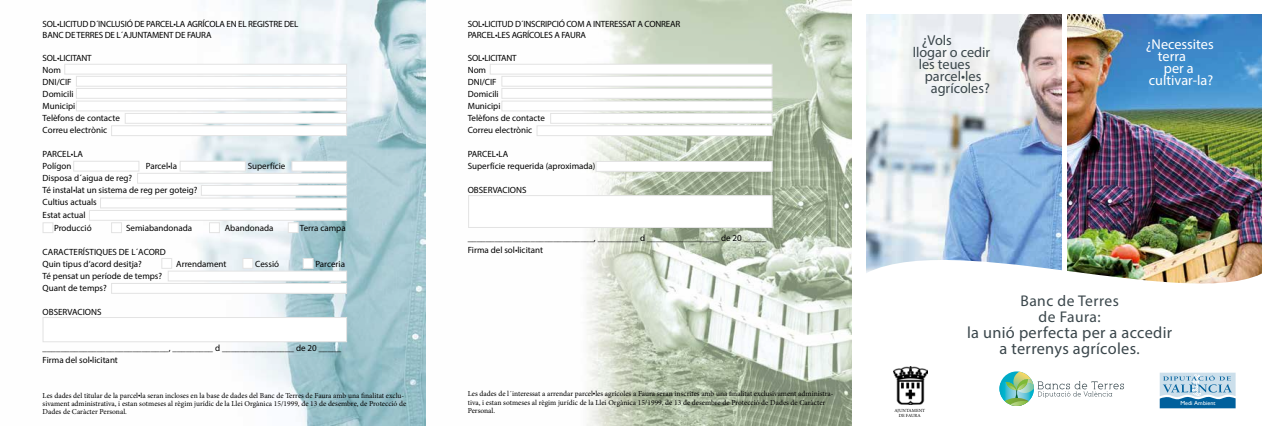
<style>
.page{position:relative;width:1276px;height:426px;background:#fff}
.page>*{position:absolute;margin:0;border:0;box-sizing:border-box;transform-origin:0 0}
.t1{font:16.3px/15.5px "Myriad Pro";letter-spacing:.02em;color:#3a464b;text-align:center}
.t2{font:15.5px/16.3px "Myriad Pro";letter-spacing:.03em;color:#3a464b;text-align:center}
.t3{font:14.3px "Myriad Pro";color:#3a464b}
.t4{font:14.3px "Myriad Pro";color:#fff}
.t5{font:9px/12px "Myriad Pro";color:#000}
.t6{font:9px/10.8px "Myriad Pro";letter-spacing:-.02em;color:#000}
.t7{font:7.5px/8.3px "Minion Pro";color:#000}
.t8{font:5.8px "Gill Sans";color:#fff;scale:1.05 1}
.t9{font:4.7px/5.6px "Minion Pro";color:#000;text-align:center}
.s1{font-family:"Myriad Pro";font-size:9px}
.s2{font-size:15.5px}
</style>
<div class="page">
<img style="left:42px;top:0;width:1220px;height:425px">
<div style="left:595px;top:161px;width:177px;height:10px;background:#fff;border:1px solid #e3e3e3"></div>
<div style="left:468px;top:195px;width:304px;height:32px;background:#fff;border:1px solid #e3e3e3"></div>
<div style="left:64px;top:64px;width:283px;height:10px;background:#fff;border:1px solid #e3e3e3"></div>
<div style="left:76px;top:76px;width:271px;height:10px;background:#fff;border:1px solid #e3e3e3"></div>
<div style="left:76px;top:88px;width:271px;height:10px;background:#fff;border:1px solid #e3e3e3"></div>
<div style="left:76px;top:101px;width:271px;height:10px;background:#fff;border:1px solid #e3e3e3"></div>
<div style="left:125px;top:113px;width:222px;height:10px;background:#fff;border:1px solid #e3e3e3"></div>
<div style="left:111px;top:125px;width:236px;height:11px;background:#fff;border:1px solid #e3e3e3"></div>
<div style="left:73px;top:161px;width:66px;height:10px;background:#fff;border:1px solid #e3e3e3"></div>
<div style="left:137px;top:173px;width:210px;height:10px;background:#fff;border:1px solid #e3e3e3"></div>
<div style="left:201px;top:185px;width:146px;height:10px;background:#fff;border:1px solid #e3e3e3"></div>
<div style="left:100px;top:197px;width:247px;height:11px;background:#fff;border:1px solid #e3e3e3"></div>
<div style="left:89px;top:210px;width:258px;height:10px;background:#fff;border:1px solid #e3e3e3"></div>
<div style="left:288px;top:222px;width:10px;height:11px;background:#fff;border:1px solid #e3e3e3"></div>
<div style="left:180px;top:161px;width:66px;height:10px;background:#fff;border:1px solid #e3e3e3"></div>
<div style="left:291px;top:161px;width:56px;height:10px;background:#fff;border:1px solid #e3e3e3"></div>
<div style="left:209px;top:222px;width:11px;height:11px;background:#fff;border:1px solid #e3e3e3"></div>
<div style="left:111px;top:222px;width:11px;height:11px;background:#fff;border:1px solid #e3e3e3"></div>
<div style="left:43px;top:222px;width:10px;height:11px;background:#fff;border:1px solid #e3e3e3"></div>
<div style="left:168px;top:270px;width:179px;height:11px;background:#fff;border:1px solid #e3e3e3"></div>
<div style="left:111px;top:283px;width:236px;height:10px;background:#fff;border:1px solid #e3e3e3"></div>
<div style="left:303px;top:258px;width:10px;height:10px;background:#fff;border:1px solid #e3e3e3"></div>
<div style="left:242px;top:258px;width:11px;height:10px;background:#fff;border:1px solid #e3e3e3"></div>
<div style="left:161px;top:258px;width:11px;height:10px;background:#fff;border:1px solid #e3e3e3"></div>
<div style="left:43px;top:317px;width:304px;height:24px;background:#fff;border:1px solid #e3e3e3"></div>
<div style="left:490px;top:64px;width:282px;height:10px;background:#fff;border:1px solid #e3e3e3"></div>
<div style="left:501px;top:76px;width:271px;height:10px;background:#fff;border:1px solid #e3e3e3"></div>
<div style="left:501px;top:88px;width:271px;height:10px;background:#fff;border:1px solid #e3e3e3"></div>
<div style="left:501px;top:101px;width:271px;height:10px;background:#fff;border:1px solid #e3e3e3"></div>
<div style="left:550px;top:113px;width:222px;height:10px;background:#fff;border:1px solid #e3e3e3"></div>
<div style="left:536px;top:125px;width:236px;height:11px;background:#fff;border:1px solid #e3e3e3"></div>
<div style="left:1178px;top:372px;width:60px;height:32px;background:linear-gradient(to bottom,#fff,#fff)"></div>
<svg style="left:1159px;top:372px;width:76px;height:35px;background:#8cb7d2"></svg>
<img style="left:893px;top:366px;width:34px;height:38px">
<p class="t6" style="left:43px;top:19px;width:257px">SOL•LICITUD D´INCLUSIÓ DE PARCEL•LA AGRÍCOLA EN EL REGISTRE DEL<br>BANC DE TERRES DE L´AJUNTAMENT DE FAURA</p>
<p class="t5" style="left:43px;top:52px;width:79px">SOL•LICITANT<br>Nom<br>DNI/CIF<br>Domicili<br>Municipi<br>Telèfons de contacte<br>Correu electrònic</p>
<p class="t5" style="left:43px;top:148px;width:42px">PARCEL•LA<br>Polígon</p>
<p class="t5" style="left:146px;top:160px;width:33px">Parcel•la</p>
<p class="t5" style="left:248px;top:160px;width:39px">Superfície</p>
<p class="t5" style="left:43px;top:172px;width:91px">Disposa d´aigua de reg?</p>
<p class="t5" style="left:43px;top:184px;width:156px">Té instal•lat un sistema de reg per goteig?</p>
<p class="t5" style="left:43px;top:196px;width:56px">Cultius actuals</p>
<p class="t5" style="left:43px;top:209px;width:45px">Estat actual</p>
<p class="t5" style="left:54px;top:221px;width:39px">Producció</p>
<p class="t5" style="left:126px;top:221px;width:68px">Semiabandonada</p>
<p class="t5" style="left:225px;top:221px;width:50px">Abandonada</p>
<p class="t5" style="left:300px;top:221px;width:47px">Terra campa</p>
<p class="t5" style="left:43px;top:245px;width:125px">CARACTERÍSTIQUES DE L´ACORD<br>Quin tipus d’acord desitja?</p>
<p class="t5" style="left:176px;top:257px;width:52px">Arrendament</p>
<p class="t5" style="left:255px;top:257px;width:25px">Cessió</p>
<p class="t5" style="left:315px;top:257px;width:31px">Parceria</p>
<p class="t5" style="left:43px;top:269px;width:121px">Té pensat un període de temps?<br>Quant de temps?</p>
<p class="t5" style="left:43px;top:305px;width:60px">OBSERVACIONS</p>
<p class="t5" style="left:43px;top:341px;width:300px">____________________________, _________ d ________________ de 20 _____<br>Firma del sol•licitant</p>
<p class="t7" style="left:43px;top:391px;width:365px">Les dades del titular de la parcel<span class="s1">•</span>la seran incloses en la base de dades del Banc de Terres de Faura amb una finalitat exclu&shy;sivament administrativa, i estan sotmeses al règim jurídic de la Llei Orgànica 15/1999, de 13 de desembre, de Protecció de<br>Dades de Caràcter Personal.</p>
<p class="t6" style="left:468px;top:19px;width:214px">SOL•LICITUD D´INSCRIPCIÓ COM A INTERESSAT A CONREAR<br>PARCEL•LES AGRÍCOLES A FAURA</p>
<p class="t5" style="left:468px;top:52px;width:79px">SOL•LICITANT<br>Nom<br>DNI/CIF<br>Domicili<br>Municipi<br>Telèfons de contacte<br>Correu electrònic</p>
<p class="t5" style="left:468px;top:148px;width:129px">PARCEL•LA<br>Superfície requerida (aproximada)</p>
<p class="t5" style="left:468px;top:184px;width:60px">OBSERVACIONS</p>
<p class="t5" style="left:468px;top:232px;width:300px">____________________________, _________ d ________________ de 20 _____<br>Firma del sol•licitant</p>
<p class="t7" style="left:468px;top:389px;width:367px">Les dades de l´interessat a arrendar parcel<span class="s1">•</span>les agrícoles a Faura seran inscrites amb una finalitat exclusivament administra&shy;tiva, i estan sotmeses al règim jurídic de la Llei Orgànica 15/1999, de 13 de desembre de Protecció de Dades de Caràcter<br>Personal.</p>
<h3 class="t3" style="left:922px;top:31px;width:32px">¿Vols</h3>
<h3 class="t3" style="left:912px;top:43px;width:79px">llogar o cedir</h3>
<h3 class="t3" style="left:918px;top:55px;width:53px">les teues</h3>
<h3 class="t3" style="left:925px;top:67px;width:58px">parcel•les</h3>
<h3 class="t3" style="left:931px;top:79px;width:60px">agrícoles?</h3>
<h3 class="t4" style="left:1145px;top:36px;width:69px">¿Necessites</h3>
<h3 class="t4" style="left:1158px;top:48px;width:29px">terra</h3>
<h3 class="t4" style="left:1164px;top:60px;width:31px">per a</h3>
<h3 class="t4" style="left:1148px;top:72px;width:66px">cultivar-la?</h3>
<p class="t9" style="left:894px;top:407px;width:32px">AJUNTAMENT<br>DE FAURA</p>
<h2 class="t2" style="left:1020px;top:292px;width:100px">Banc de Terres de Faura:</h2>
<h1 class="t1" style="left:967px;top:324px;width:207px">la unió perfecta per a accedir a terrenys agrícoles<span class="s2">.</span></h1>
<p class="t8" style="left:1180px;top:399px;width:35px">Medi Ambient</p>
</div>
